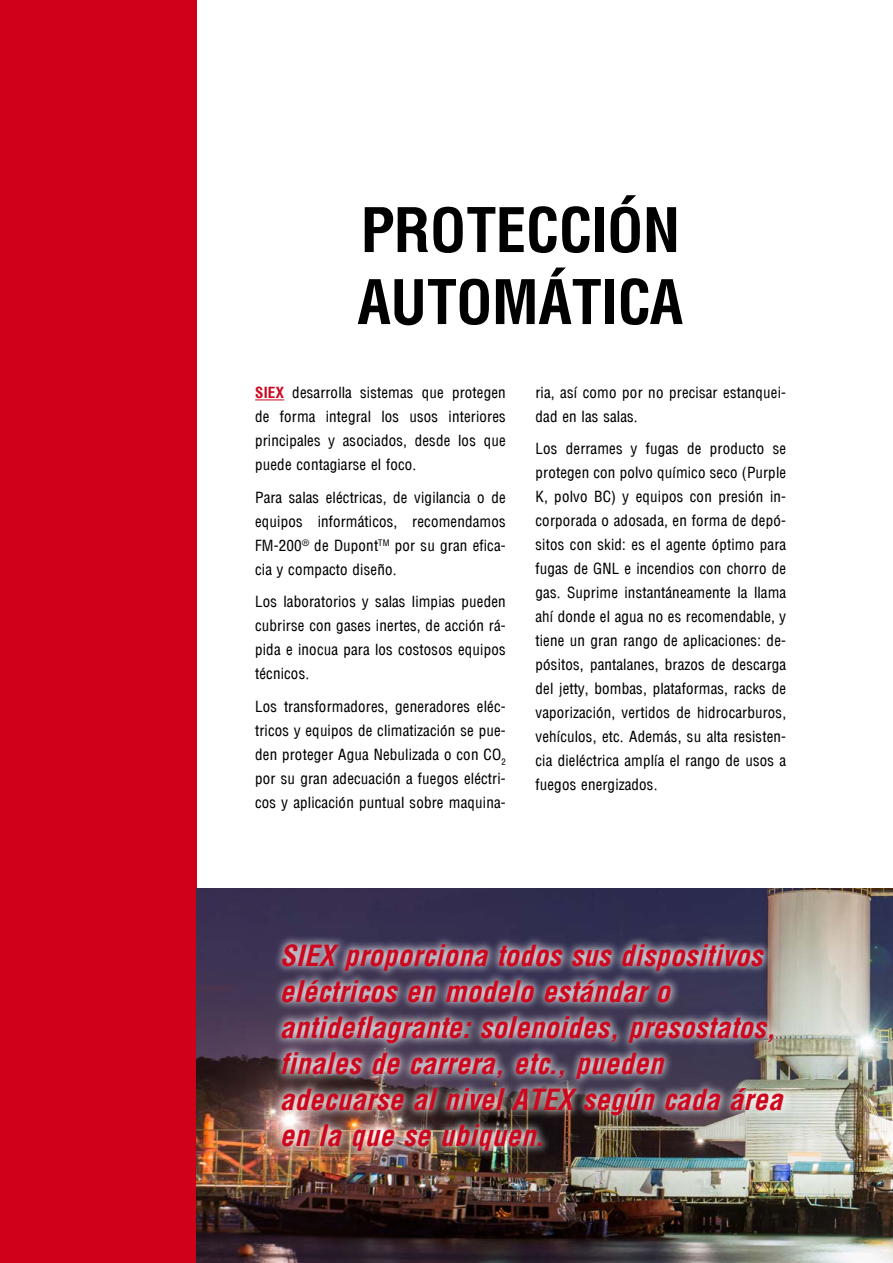
<style>
.page{position:relative;width:893px;height:1263px;background:#fff}
.page>*{position:absolute;margin:0;border:0;box-sizing:border-box;transform-origin:0 0}
.t1{font:700 condensed 60px "Arena";letter-spacing:-.01em;color:#000}
.t2{font:italic 700 condensed 28.5px/36px "Arena";letter-spacing:.01em;color:#cd071e}
.t3{font:15px/24px "Arena Condensed";letter-spacing:.01em;color:#000;text-align:justify}
.s1{font-family:"Arena";font-weight:700;font-stretch:condensed;color:#cd071e}
</style>
<div class="page">
<div style="left:0;top:0;width:196px;height:1263px;background:#d10019"></div>
<img style="left:196px;top:889px;width:697px;height:374px">
<div style="left:273px;top:934px;width:520px;height:227px;background:#fff;opacity:.75"></div>
<svg style="left:255px;top:400px;width:29px;height:1px"></svg>
<h1 class="t1" style="left:361px;top:193px;width:66px">PROTECC</h1>
<h1 class="t1" style="left:591px;top:193px;width:50px">IÓN</h1>
<h1 class="t1" style="left:358px;top:265px;width:69px">AUTOM</h1>
<h1 class="t1" style="left:539px;top:265px;width:146px">ÁTICA</h1>
<p class="t3" style="left:255px;top:381px;width:252px"><span class="s1">SI EX</span> desarrolla sistemas que protegen de forma integral los usos interiores principales y asociados, desde los que puede contagiarse el foco.</p>
<p class="t3" style="left:255px;top:486px;width:252px">Para salas eléctricas, de vigilancia o de equipos informáticos, recomendamos FM-200<sup>®</sup> de Dupont<sup>TM</sup> por su gran efica&shy;cia y compacto diseño.</p>
<p class="t3" style="left:255px;top:590px;width:252px">Los laboratorios y salas limpias pueden cubrirse con gases inertes, de acción rá&shy;pida e inocua para los costosos equipos técnicos.</p>
<p class="t3" style="left:255px;top:695px;width:252px">Los transformadores, generadores eléc&shy;tricos y equipos de climatización se pue&shy;den proteger Agua Nebulizada o con CO<sub>2 </sub>por su gran adecuación a fuegos eléctri&shy;cos y aplicación puntual sobre maquina-</p>
<p class="t3" style="left:535px;top:381px;width:252px">ria, así como por no precisar estanquei&shy;dad en las salas.</p>
<p class="t3" style="left:535px;top:437px;width:252px">Los derrames y fugas de producto se protegen con polvo químico seco (Purple K, polvo BC) y equipos con presión in&shy;corporada o adosada, en forma de depó&shy;sitos con skid: es el agente óptimo para fugas de GNL e incendios con chorro de gas. Suprime instantáneamente la llama ahí donde el agua no es recomendable, y tiene un gran rango de aplicaciones: de&shy;pósitos, pantalanes, brazos de descarga del jetty, bombas, plataformas, racks de vaporización, vertidos de hidrocarburos, vehículos, etc. Además, su alta resisten&shy;cia dieléctrica amplía el rango de usos a fuegos energizados.</p>
<h2 class="t2" style="left:280px;top:937px;width:504px">SIEX proporciona todos sus dispositivos eléctricos en modelo estándar o antideflagrante: solenoides, presostatos, finales de carrera, etc., pueden adecuarse al nivel ATEX según cada área en la que se ubiquen.</h2>
</div>
